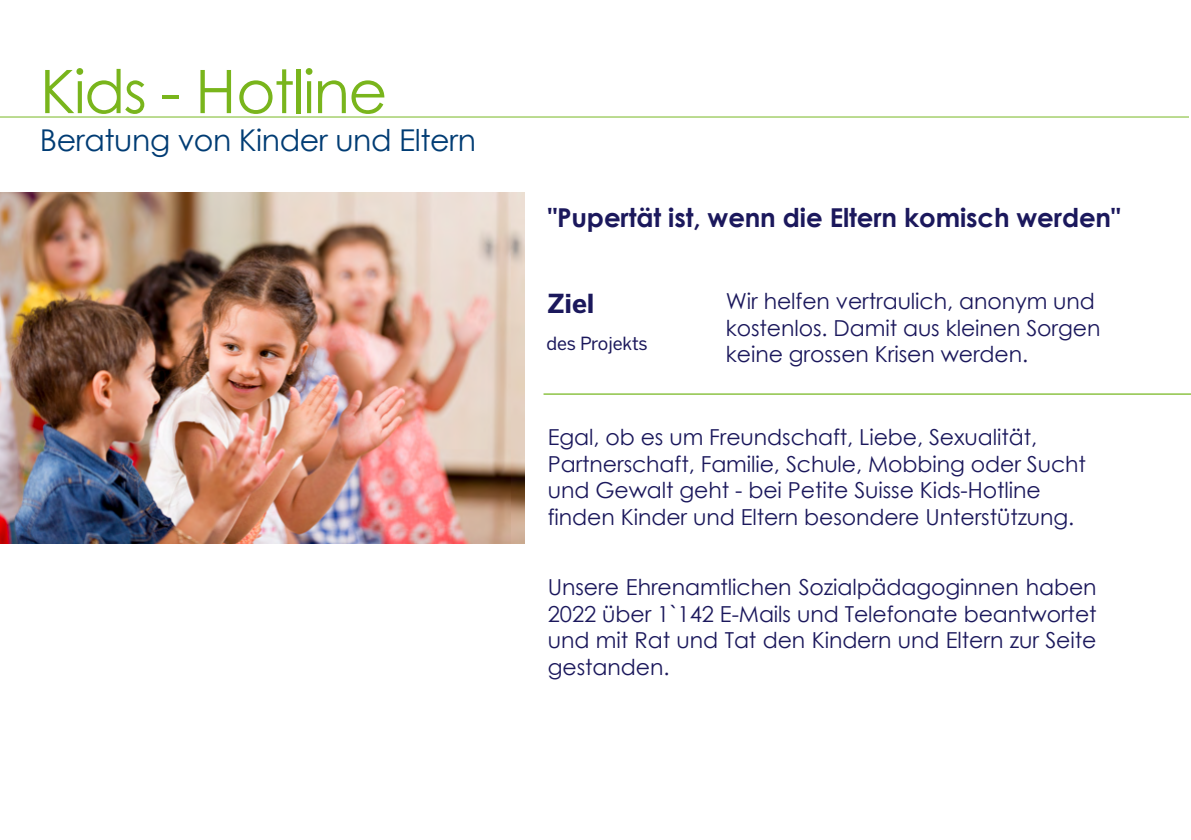
<style>
.page{position:relative;width:1191px;height:840px;background:#fff}
.page>*{position:absolute;margin:0;border:0;box-sizing:border-box;transform-origin:0 0}
.t1{font:60px "Century Gothic";letter-spacing:-.025em;color:#79b51c}
.t2{font:30px "Century Gothic";letter-spacing:-.015em;color:#003c74}
.t3{font:700 26px "Century Gothic";letter-spacing:-.005em;color:#1b185c}
.t4{font:26px "Benton Sans Bold Tablular Lining";color:#1b185c}
.t5{font:22px/26.4px "Century Gothic";letter-spacing:-.005em;color:#1b185c}
.t6{font:18px "Benton Sans";letter-spacing:-.01em;color:#1b185c}
</style>
<div class="page">
<hr style="left:0;top:116px;width:1189px;height:1px;background:#79b825">
<hr style="left:543px;top:393px;width:648px;height:1px;background:#79b825">
<img style="left:0;top:193px;width:524px;height:350px">
<h1 class="t1" style="left:40px;top:49px;width:349px">Kids - Hotline</h1>
<h2 class="t2" style="left:40px;top:119px;width:438px">Beratung von Kinder und Eltern</h2>
<p class="t3" style="left:548px;top:198px;width:574px">"Pupertät ist, wenn die Eltern komisch werden"</p>
<p class="t4" style="left:547px;top:287px;width:49px">Ziel</p>
<p class="t6" style="left:546px;top:333px;width:103px">des Projekts</p>
<p class="t5" style="left:726px;top:288px;width:376px">Wir helfen vertraulich, anonym und kostenlos. Damit aus kleinen Sorgen keine grossen Krisen werden.</p>
<p class="t5" style="left:548px;top:423px;width:540px">Egal, ob es um Freundschaft, Liebe, Sexualität, Partnerschaft, Familie, Schule, Mobbing oder Sucht und Gewalt geht - bei Petite Suisse Kids-Hotline finden Kinder und Eltern besondere Unterstützung.</p>
<p class="t5" style="left:548px;top:573px;width:550px;text-align:justify">Unsere Ehrenamtlichen Sozialpädagoginnen haben 2022 über 1`142 E-Mails und Telefonate beantwortet und mit Rat und Tat den Kindern und Eltern zur Seite gestanden.</p>
</div>
